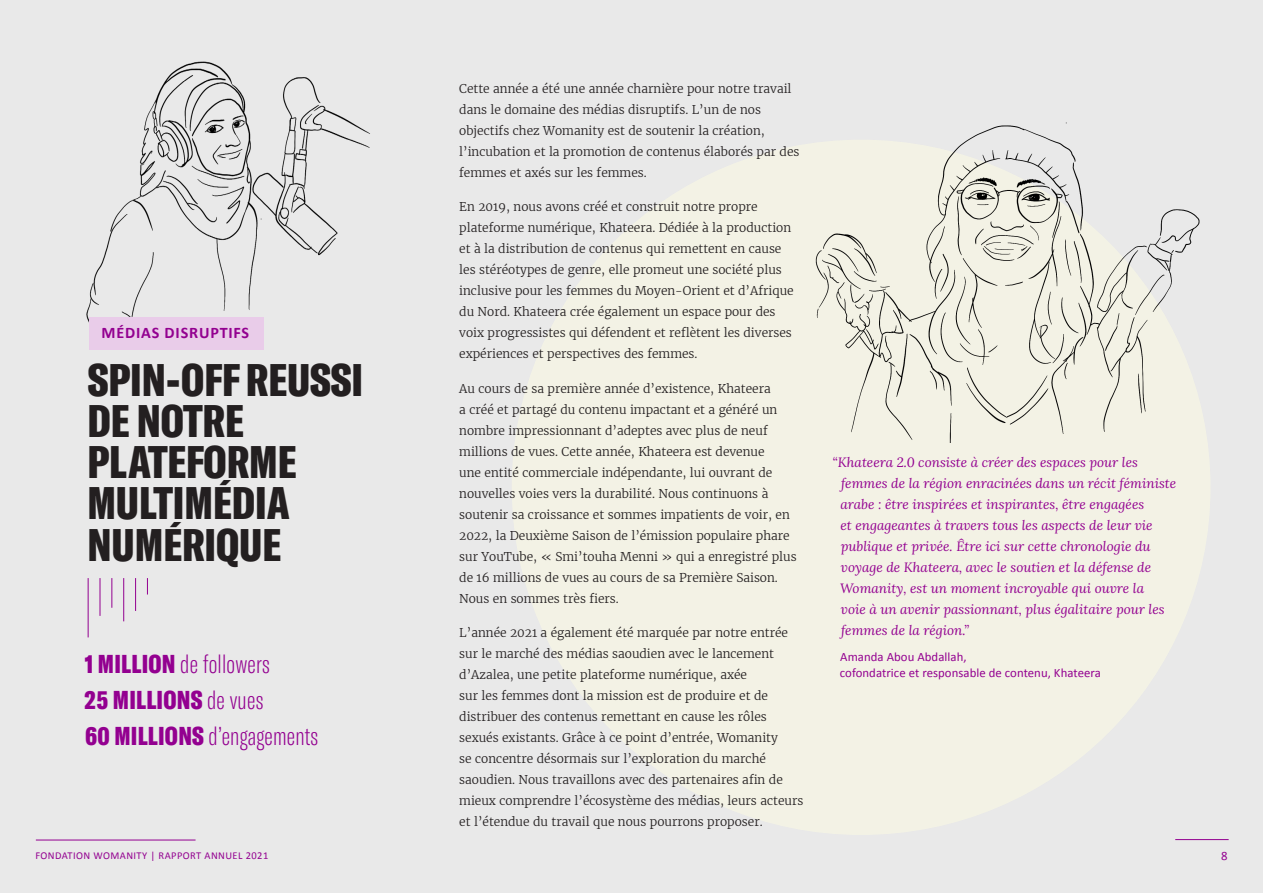
<style>
.page{position:relative;width:1263px;height:893px;background:#e9e9e9}
.page>*{position:absolute;margin:0;border:0;box-sizing:border-box;transform-origin:0 0}
.t1{font:900 extra-condensed 45px/41.2px "GT America";color:#231f20}
.Stats{font:100 extra-condensed 25.5px "GT America";letter-spacing:.01em;color:#930090}
.Stats-2{font:900 extra-condensed 25.5px "GT America";letter-spacing:.01em;color:#930090}
.Quote_Heads{font:700 16.05px "Calibri";letter-spacing:.05em;color:#930090}
.Quotes{font:italic 13.5px/21px "Lora";color:#930090}
.Quote_Heads-2{font:12.75px "Calibri";letter-spacing:.005em;color:#930090}
.Body_1{font:300 12px/21px "Merriweather";color:#231f20}
.t2{font:10.5px "Calibri";letter-spacing:.04em;color:#930090}
.s1{font-weight:900}
.s2{font-weight:100}
</style>
<div class="page">
<div style="left:512px;top:140px;width:698px;height:695px;background:#f3f2e5;border-radius:50%"></div>
<img style="left:815px;top:122px;width:385px;height:321px">
<img style="left:86px;top:61px;width:284px;height:262px">
<div style="left:89px;top:318px;width:175px;height:32px;background:#e9cce9"></div>
<hr style="left:88px;top:578px;width:1px;height:59px;background:#930090">
<hr style="left:100px;top:578px;width:1px;height:38px;background:#930090">
<hr style="left:111px;top:578px;width:1px;height:30px;background:#930090">
<svg style="left:147px;top:578px;width:1px;height:16px"></svg>
<hr style="left:123px;top:578px;width:1px;height:43px;background:#930090">
<hr style="left:135px;top:578px;width:1px;height:33px;background:#930090">
<hr style="left:36px;top:840px;width:160px;height:1px;background:#930090">
<hr style="left:1175px;top:839px;width:54px;height:1px;background:#930090">
<p class="Quote_Heads" style="left:102px;top:323px;width:149px">MÉDIAS DISRUPTIFS</p>
<h1 class="t1" style="left:88px;top:359px;width:277px">SPIN-OFF REUSSI</h1>
<h1 class="t1" style="left:87px;top:400px;width:211px">DE NOTRE<br>PLATEFORME<br>MULTIMÉDIA<br>NUMÉRIQUE</h1>
<p class="Stats" style="left:85px;top:650px;width:187px"><span class="s1">1 MILLION</span> de followers</p>
<p class="Stats-2" style="left:84px;top:684px;width:181px">25 MILLIONS <span class="s2">de vues</span></p>
<p class="Stats" style="left:86px;top:722px;width:234px"><span class="s1">60 MILLIONS</span> d’engagements</p>
<p class="Body_1" style="left:459px;top:78px;width:342px">Cette année a été une année charnière pour notre travail dans le domaine des médias disruptifs. L’un de nos objectifs chez Womanity est de soutenir la création, l’incubation et la promotion de contenus élaborés par des femmes et axés sur les femmes.</p>
<p class="Body_1" style="left:459px;top:196px;width:336px">En 2019, nous avons créé et construit notre propre plateforme numérique, Khateera. Dédiée à la production et à la distribution de contenus qui remettent en cause les stéréotypes de genre, elle promeut une société plus inclusive pour les femmes du Moyen-Orient et d’Afrique du Nord. Khateera crée également un espace pour des voix progressistes qui défendent et reflètent les diverses expériences et perspectives des femmes.</p>
<p class="Body_1" style="left:459px;top:378px;width:339px">Au cours de sa première année d’existence, Khateera<br>a créé et partagé du contenu impactant et a généré un nombre impressionnant d’adeptes avec plus de neuf millions de vues. Cette année, Khateera est devenue<br>une entité commerciale indépendante, lui ouvrant de nouvelles voies vers la durabilité. Nous continuons à soutenir sa croissance et sommes impatients de voir, en 2022, la Deuxième Saison de l’émission populaire phare sur YouTube, « Smi’touha Menni » qui a enregistré plus de 16 millions de vues au cours de sa Première Saison.<br>Nous en sommes très fiers.</p>
<p class="Body_1" style="left:459px;top:622px;width:346px">L’année 2021 a également été marquée par notre entrée sur le marché des médias saoudien avec le lancement d’Azalea, une petite plateforme numérique, axée<br>sur les femmes dont la mission est de produire et de distribuer des contenus remettant en cause les rôles sexués existants. Grâce à ce point d’entrée, Womanity<br>se concentre désormais sur l’exploration du marché saoudien. Nous travaillons avec des partenaires afin de mieux comprendre l’écosystème des médias, leurs acteurs et l’étendue du travail que nous pourrons proposer.</p>
<p class="Quotes" style="left:840px;top:451px;width:338px;text-indent:-7px">“Khateera 2.0 consiste à créer des espaces pour les femmes de la région enracinées dans un récit féministe arabe : être inspirées et inspirantes, être engagées<br>et engageantes à travers tous les aspects de leur vie publique et privée. Être ici sur cette chronologie du voyage de Khateera, avec le soutien et la défense de Womanity, est un moment incroyable qui ouvre la<br>voie à un avenir passionnant, plus égalitaire pour les femmes de la région.”</p>
<p class="Quote_Heads-2" style="left:840px;top:649px;width:128px">Amanda Abou Abdallah,</p>
<p class="Quote_Heads-2" style="left:840px;top:665px;width:262px">cofondatrice et responsable de contenu, Khateera</p>
<p class="t2" style="left:35px;top:849px;width:234px">FONDATION WOMANITY | RAPPORT ANNUEL 2021</p>
<p class="Quote_Heads-2" style="left:1221px;top:848px;width:8px">8</p>
</div>
